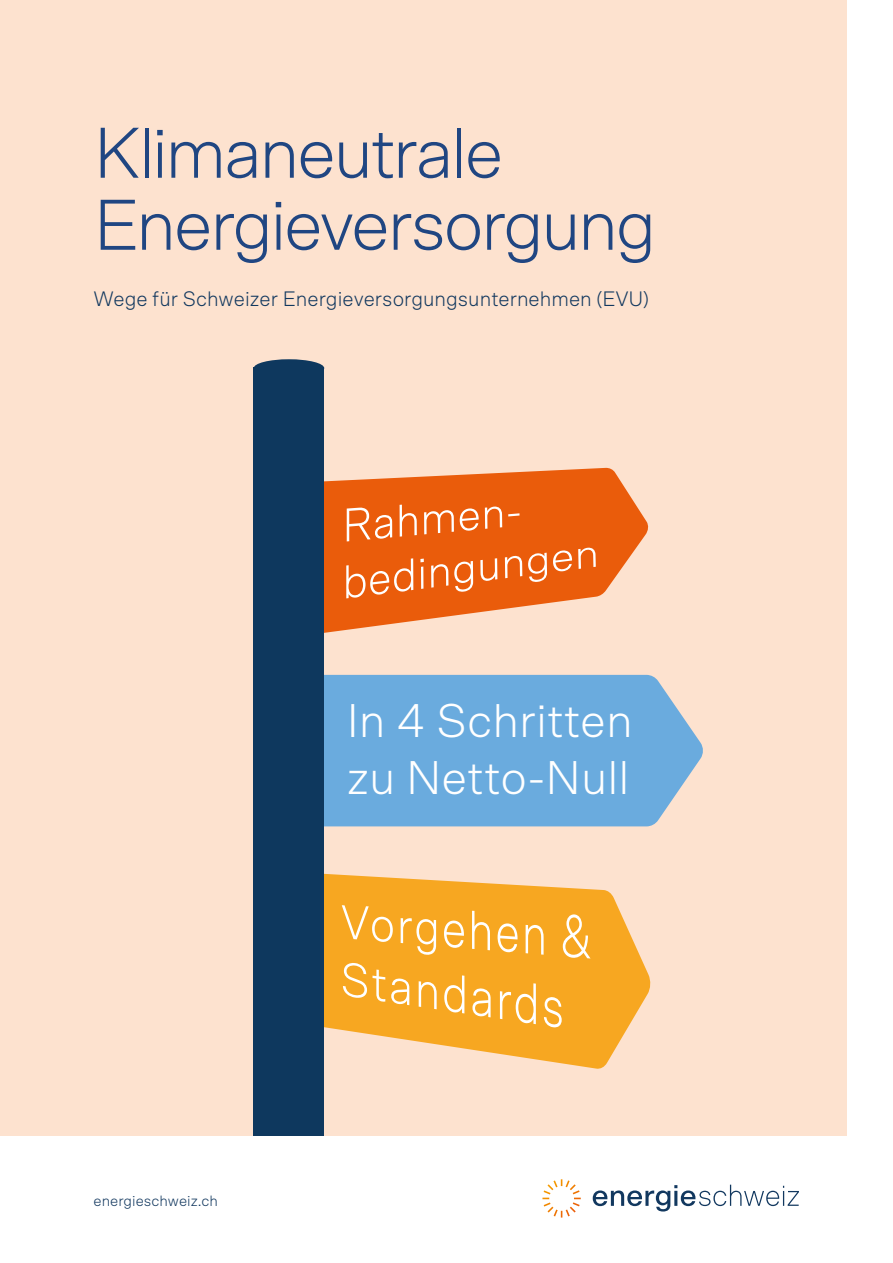
<style>
.page{position:relative;width:893px;height:1263px;background:#fff}
.page>*{position:absolute;margin:0;border:0;box-sizing:border-box;transform-origin:0 0}
.t1{font:300 72px/72px "Scto Grotesk A";letter-spacing:-.04em;color:#204682}
.t2{font:300 47.4px/56.8px "Scto Grotesk A";color:#fff}
.t3{font:300 21px "Scto Grotesk A";color:#12385f}
.t4{font:300 15px "Scto Grotesk A";color:#12385f}
</style>
<div class="page">
<div style="left:0;top:0;width:846px;height:1135px;background:#fde2cf"></div>
<div style="left:324px;top:675px;width:379px;height:151px;background:#6aabde"></div>
<svg style="left:324px;top:468px;width:325px;height:165px;fill:#ea5c0b"></svg>
<svg style="left:324px;top:873px;width:327px;height:196px;fill:#f7a721"></svg>
<div style="left:254px;top:368px;width:70px;height:767px;background:#0e385e"></div>
<svg style="left:347px;top:507px;width:45px;height:34px;background:#ef8549"></svg>
<svg style="left:400px;top:505px;width:17px;height:32px"></svg>
<svg style="left:424px;top:510px;width:30px;height:24px"></svg>
<svg style="left:460px;top:508px;width:19px;height:23px"></svg>
<svg style="left:485px;top:506px;width:17px;height:23px"></svg>
<svg style="left:508px;top:513px;width:11px;height:3px"></svg>
<svg style="left:346px;top:558px;width:67px;height:40px;background:#ee7c3c"></svg>
<hr style="left:421px;top:566px;width:2px;height:23px;background:#fff">
<svg style="left:420px;top:559px;width:4px;height:3px"></svg>
<svg style="left:431px;top:564px;width:17px;height:24px"></svg>
<svg style="left:454px;top:561px;width:19px;height:31px"></svg>
<svg style="left:480px;top:558px;width:17px;height:23px"></svg>
<svg style="left:505px;top:555px;width:17px;height:23px"></svg>
<svg style="left:528px;top:553px;width:19px;height:29px"></svg>
<svg style="left:553px;top:550px;width:19px;height:22px"></svg>
<svg style="left:578px;top:547px;width:18px;height:22px"></svg>
<svg style="left:342px;top:905px;width:51px;height:37px;background:#f8b749"></svg>
<svg style="left:401px;top:918px;width:35px;height:37px"></svg>
<svg style="left:444px;top:920px;width:20px;height:28px"></svg>
<svg style="left:472px;top:911px;width:18px;height:39px"></svg>
<svg style="left:498px;top:923px;width:19px;height:29px"></svg>
<svg style="left:526px;top:925px;width:18px;height:30px"></svg>
<svg style="left:563px;top:914px;width:28px;height:44px"></svg>
<svg style="left:343px;top:962px;width:42px;height:40px;background:#f8b84e"></svg>
<svg style="left:391px;top:978px;width:18px;height:27px"></svg>
<svg style="left:419px;top:981px;width:18px;height:28px"></svg>
<svg style="left:444px;top:975px;width:20px;height:38px"></svg>
<svg style="left:472px;top:988px;width:19px;height:29px"></svg>
<svg style="left:500px;top:983px;width:36px;height:41px"></svg>
<svg style="left:544px;top:997px;width:18px;height:31px"></svg>
<div style="left:254px;top:359px;width:70px;height:18px;background:#0e385e;border-radius:50%"></div>
<svg style="left:593px;top:1185px;width:206px;height:26px"></svg>
<svg style="left:542px;top:1179px;width:39px;height:38px"></svg>
<h1 class="t1" style="left:94px;top:116px;width:565px">Klimaneutrale<br>Energieversorgung</h1>
<p class="t3" style="left:94px;top:286px;width:557px">Wege für Schweizer Energieversorgungsunternehmen (EVU)</p>
<h2 class="t2" style="left:347px;top:692px;width:288px">In 4 Schritten zu Netto-Null</h2>
<p class="t4" style="left:94px;top:1191px;width:126px">energieschweiz.ch</p>
</div>
